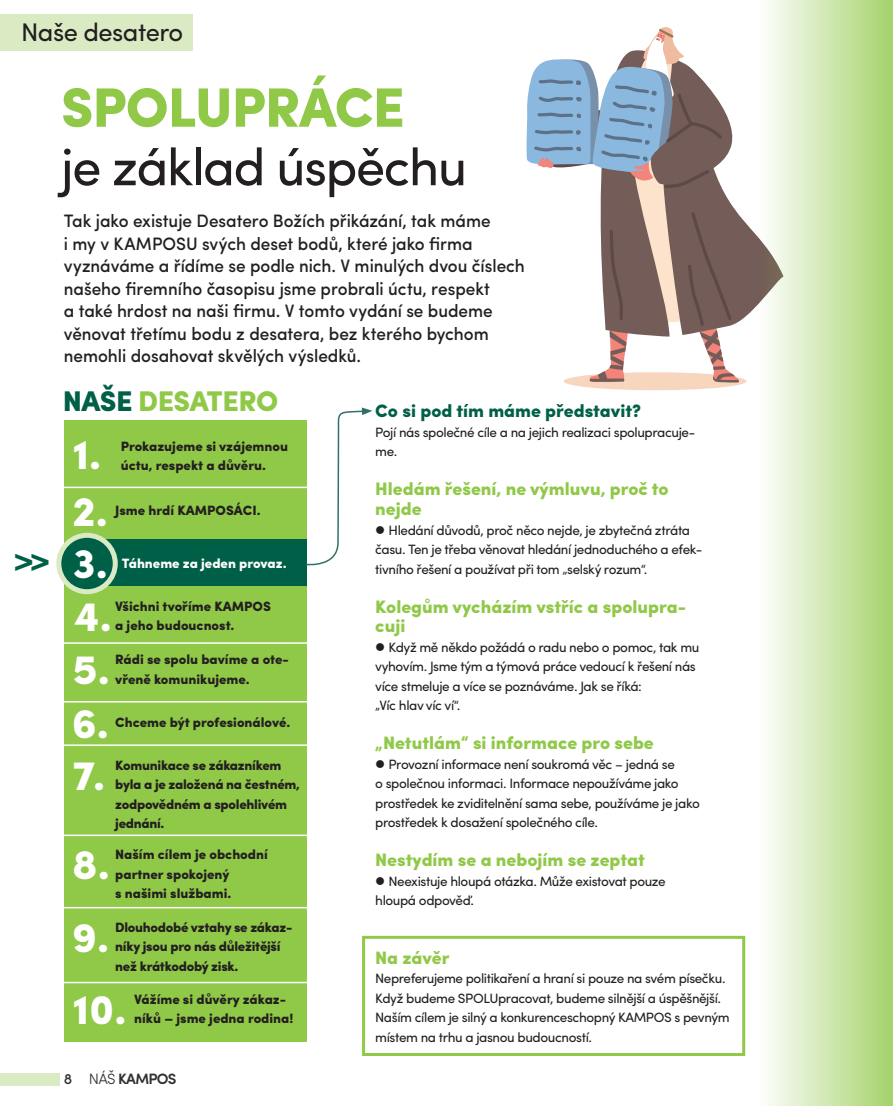
<style>
.page{position:relative;width:893px;height:1106px;background:#fff}
.page>*{position:absolute;margin:0;border:0;box-sizing:border-box;transform-origin:0 0}
.Chleba_Kampos{font:900 55.5px "Sofia Pro";letter-spacing:-.02em;color:#90c848}
.Chleba_Kampos-2{font:52.5px "Sofia Pro";letter-spacing:-.03em;color:#231f20}
.Chleba_Kampos-3{font:900 41.85px "Sofia Pro";color:#fff}
.t1{font:900 33.9px "Sofia Pro";color:#006047}
.t2{font:900 28.5px "Sofia Pro";letter-spacing:-.02em;color:#90c848}
.t3{font:25.5px "Sofia Pro";letter-spacing:-.02em;color:#231f20}
.Perex_Kampos{font:500 18px/22.5px "Sofia Pro";color:#231f20;scale:.96 1}
.Mezitiulek_Kampos{font:900 18px/19.5px "Sofia Pro";color:#90c848}
.Mezitiulek_Kampos-2{font:900 18px "Sofia Pro";color:#006047}
.t4{font:600 15px "Sofia Pro";letter-spacing:-.05em;color:#312f30}
.Chleba_Kampos-4{font:13.5px/19.5px "Sofia Pro";letter-spacing:-.03em;color:#231f20}
.Chleba_Kampos-5{font:900 13.5px/19.5px "Sofia Pro";color:#231f20}
.Chleba_Kampos-6{font:900 13.5px/19.5px "Sofia Pro";letter-spacing:-.02em;color:#231f20}
.Chleba_Kampos-7{font:900 13.5px "Sofia Pro";color:#fff}
.s1{color:#006047}
.s2{font-weight:500}
.s3{font-weight:300}
</style>
<div class="page">
<div style="left:564px;top:372px;width:182px;height:18px;background:#f8d6bd;border-radius:50%"></div>
<svg style="left:526px;top:27px;width:187px;height:356px"></svg>
<div style="left:64px;top:420px;width:242px;height:621px;background:#90c848"></div>
<div style="left:69px;top:539px;width:237px;height:46px;background:#006047"></div>
<svg style="left:56px;top:533px;width:62px;height:61px"></svg>
<div style="left:61px;top:538px;width:52px;height:51px;background:#006047;border-radius:50%"></div>
<hr style="left:56px;top:486px;width:254px;height:2px;background:#fff">
<hr style="left:56px;top:642px;width:254px;height:2px;background:#fff">
<hr style="left:56px;top:701px;width:254px;height:1px;background:#fff">
<hr style="left:56px;top:744px;width:254px;height:2px;background:#fff">
<hr style="left:56px;top:834px;width:254px;height:2px;background:#fff">
<hr style="left:56px;top:907px;width:254px;height:1px;background:#fff">
<hr style="left:56px;top:981px;width:254px;height:2px;background:#fff">
<svg style="left:713px;top:0;width:180px;height:1106px"></svg>
<svg style="left:305px;top:407px;width:67px;height:161px"></svg>
<div style="left:362px;top:935px;width:383px;height:121px;border:3px solid #90c848"></div>
<div style="left:0;top:1073px;width:60px;height:12px;background:#daebc4"></div>
<div style="left:0;top:15px;width:192px;height:36px;background:#daebc4"></div>
<p class="t3" style="left:21px;top:13px;width:164px">Naše desatero</p>
<p class="t1" style="left:13px;top:534px;width:39px">&gt;&gt;</p>
<p class="Chleba_Kampos" style="left:61px;top:64px;width:345px">SPOLUPRÁCE</p>
<p class="Chleba_Kampos-2" style="left:61px;top:128px;width:408px">je základ úspěchu</p>
<p class="Perex_Kampos" style="left:64px;top:208px;width:482px">Tak jako existuje Desatero Božích přikázání, tak máme<br>i my v KAMPOSU svých deset bodů, které jako firma vyznáváme a řídíme se podle nich. V minulých dvou číslech našeho firemního časopisu jsme probrali úctu, respekt<br>a také hrdost na naši firmu. V tomto vydání se budeme věnovat třetímu bodu z desatera, bez kterého bychom nemohli dosahovat skvělých výsledků.</p>
<p class="t2" style="left:63px;top:378px;width:217px"><span class="s1">NAŠE</span> DESATERO</p>
<p class="Mezitiulek_Kampos-2" style="left:375px;top:397px;width:267px">Co si pod tím máme představit?</p>
<p class="Chleba_Kampos-4" style="left:375px;top:421px;width:322px">Pojí nás společné cíle a na jejich realizaci spolupracuje&shy;me.</p>
<p class="Mezitiulek_Kampos" style="left:375px;top:478px;width:295px">Hledám řešení, ne výmluvu, proč to nejde</p>
<p class="Chleba_Kampos-4" style="left:375px;top:519px;width:329px">● Hledání důvodů, proč něco nejde, je zbytečná ztráta času. Ten je třeba věnovat hledání jednoduchého a efek&shy;tivního řešení a používat při tom „selský rozum“.</p>
<p class="Mezitiulek_Kampos" style="left:375px;top:595px;width:312px">Kolegům vycházím vstříc a spolupra&shy;cuji</p>
<p class="Chleba_Kampos-4" style="left:375px;top:636px;width:326px">● Když mě někdo požádá o radu nebo o pomoc, tak mu vyhovím. Jsme tým a týmová práce vedoucí k řešení nás více stmeluje a více se poznáváme. Jak se říká:<br>„Víc hlav víc ví“.</p>
<p class="Mezitiulek_Kampos" style="left:375px;top:731px;width:280px">„Netutlám“ si informace pro sebe</p>
<p class="Chleba_Kampos-4" style="left:375px;top:753px;width:326px">● Provozní informace není soukromá věc – jedná se<br>o společnou informaci. Informace nepoužíváme jako prostředek ke zviditelnění sama sebe, používáme je jako prostředek k dosažení společného cíle.</p>
<p class="Mezitiulek_Kampos" style="left:375px;top:848px;width:271px">Nestydím se a nebojím se zeptat</p>
<p class="Chleba_Kampos-4" style="left:375px;top:870px;width:292px">● Neexistuje hloupá otázka. Může existovat pouze hloupá odpověď.</p>
<p class="Chleba_Kampos-3" style="left:73px;top:421px;width:30px">1.</p>
<p class="Chleba_Kampos-5" style="left:121px;top:435px;width:169px">Prokazujeme si vzájemnou úctu, respekt a důvěru.</p>
<p class="Chleba_Kampos-3" style="left:72px;top:478px;width:37px">2.</p>
<p class="Chleba_Kampos-5" style="left:115px;top:500px;width:147px">Jsme hrdí KAMPOSÁCI.</p>
<p class="Chleba_Kampos-3" style="left:73px;top:530px;width:36px">3.</p>
<p class="Chleba_Kampos-7" style="left:122px;top:552px;width:166px">Táhneme za jeden provaz.</p>
<p class="Chleba_Kampos-3" style="left:73px;top:583px;width:40px">4.</p>
<p class="Chleba_Kampos-5" style="left:115px;top:595px;width:157px">Všichni tvoříme KAMPOS a jeho budoucnost.</p>
<p class="Chleba_Kampos-3" style="left:73px;top:636px;width:39px">5.</p>
<p class="Chleba_Kampos-5" style="left:115px;top:648px;width:175px">Rádi se spolu bavíme a ote&shy;vřeně komunikujeme.</p>
<p class="Chleba_Kampos-3" style="left:72px;top:690px;width:39px">6.</p>
<p class="Chleba_Kampos-5" style="left:115px;top:712px;width:177px">Chceme být profesionálové.</p>
<p class="Chleba_Kampos-3" style="left:73px;top:742px;width:34px">7.</p>
<p class="Chleba_Kampos-6" style="left:115px;top:754px;width:186px">Komunikace se zákazníkem byla a je založená na čestném, zodpovědném a spolehlivém jednání.</p>
<p class="Chleba_Kampos-3" style="left:72px;top:831px;width:39px">8.</p>
<p class="Chleba_Kampos-5" style="left:115px;top:843px;width:154px">Naším cílem je obchodní partner spokojený</p>
<p class="Chleba_Kampos-5" style="left:115px;top:882px;width:118px">s našimi službami.</p>
<p class="Chleba_Kampos-3" style="left:72px;top:904px;width:39px">9.</p>
<p class="Chleba_Kampos-6" style="left:115px;top:916px;width:179px">Dlouhodobé vztahy se zákaz&shy;níky jsou pro nás důležitější než krátkodobý zisk.</p>
<p class="Chleba_Kampos-3" style="left:73px;top:976px;width:55px">10.</p>
<p class="Chleba_Kampos-5" style="left:134px;top:988px;width:161px">Vážíme si důvěry zákaz&shy;níků – jsme jedna rodina!</p>
<p class="Mezitiulek_Kampos" style="left:375px;top:946px;width:76px">Na závěr</p>
<p class="Chleba_Kampos-4" style="left:375px;top:967px;width:356px">Nepreferujeme politikaření a hraní si pouze na svém písečku.<br>Když budeme SPOLUpracovat, budeme silnější a úspěšnější.<br>Naším cílem je silný a konkurenceschopný KAMPOS s pevným místem na trhu a jasnou budoucností.</p>
<p class="t4" style="left:64px;top:1067px;width:114px"><span class="s2">8</span> <span class="s3">NÁŠ</span> KAMPOS</p>
</div>
